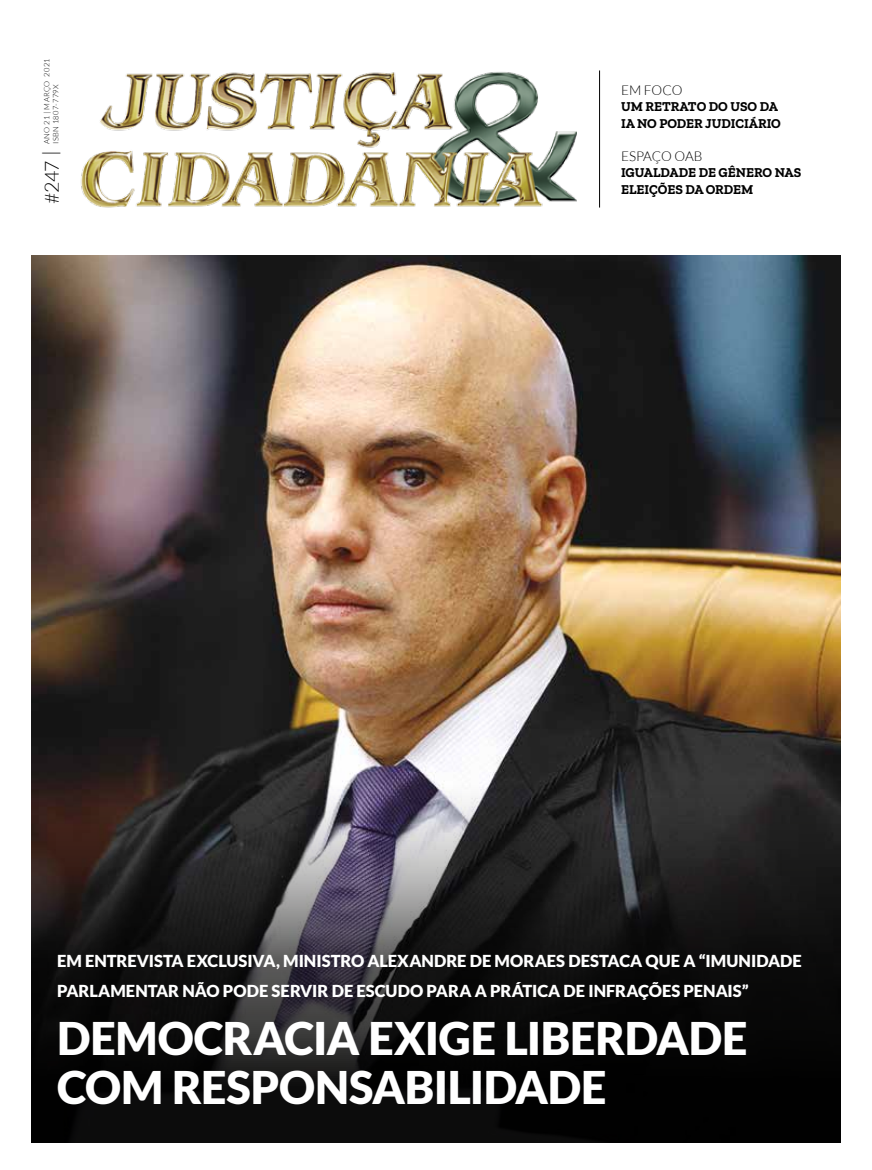
<style>
.page{position:relative;width:872px;height:1170px;background:#fff}
.page>*{position:absolute;margin:0;border:0;box-sizing:border-box;transform-origin:0 0}
.t1{font:900 45px/48.8px "Lato";letter-spacing:-.01em;color:#fff}
.t2{font:300 19.5px "Lato";color:#000}
.t3{font:900 16.5px/29.2px "Lato";color:#fff}
.t4{font:700 13.5px/16.5px "Zilla Slab";color:#000}
.t5{font:300 13.5px "Lato";color:#000}
.t6{font:300 7.5px/9px "Lato";letter-spacing:.05em;color:#000}
</style>
<div class="page">
<img style="left:32px;top:255px;width:808px;height:113px">
<img style="left:81px;top:72px;width:495px;height:135px">
<hr style="left:599px;top:70px;width:1px;height:137px;background:#000">
<img style="left:32px;top:368px;width:808px;height:774px">
<p class="t6" style="left:42px;top:144px;width:87px;rotate:-90deg">ano 21 | MARço 2021<br>ISBN 1807-779x</p>
<p class="t2" style="left:41px;top:204px;width:55px;rotate:-90deg">#247 |</p>
<p class="t5" style="left:621px;top:83px;width:61px">EM FOCO</p>
<p class="t4" style="left:621px;top:99px;width:161px">UM RETRATO DO USO DA<br>IA NO PODER JUDICIÁRIO</p>
<p class="t5" style="left:621px;top:149px;width:33px">ESPAÇO</p>
<p class="t5" style="left:674px;top:149px;width:29px">OA B</p>
<p class="t4" style="left:621px;top:165px;width:182px">IGUALDADE DE GÊNERO NAS<br>ELEIÇÕES DA ORDEM</p>
<p class="t3" style="left:57px;top:946px;width:746px">EM ENTREVISTA EXCLUSIVA, MINISTRO ALEXANDRE DE MORAES DESTACA QUE A “IMUNIDADE<br>PARLAMENTAR NÃO PODE SERVIR DE ESCUDO PARA A PRÁTICA DE INFRAÇÕES PENAIS”</p>
<h1 class="t1" style="left:57px;top:1013px;width:692px">DEMOCRACIA EXIGE LIBERDADE<br>COM RESPONSABILIDADE</h1>
</div>
